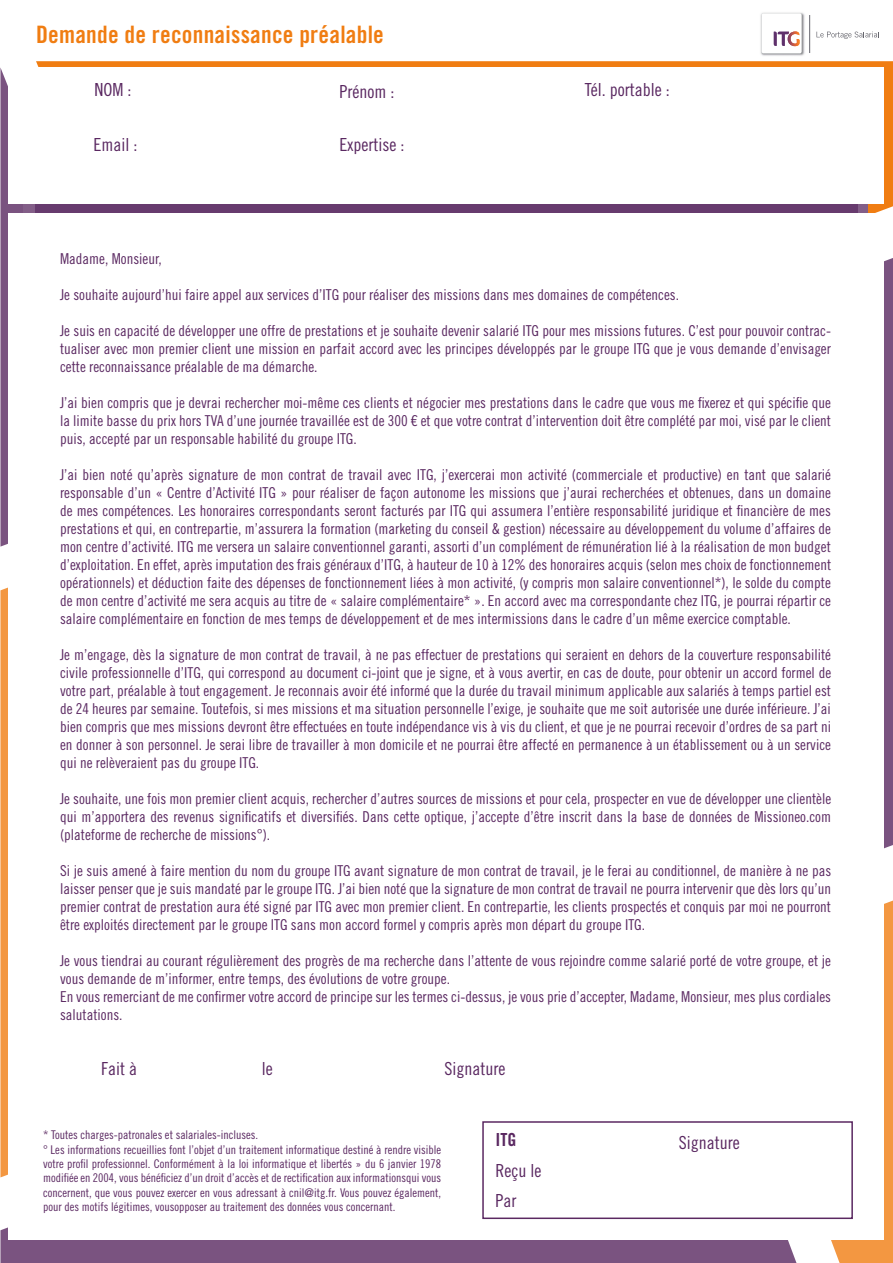
<style>
.page{position:relative;width:893px;height:1263px;background:#fff}
.page>*{position:absolute;margin:0;border:0;box-sizing:border-box;transform-origin:0 0}
.t1{font:24px "Trade Gothic Bold Cond Twenty";letter-spacing:.01em;color:#f07d12}
.t2{font:18px/30.3px "Trade Gothic LT Std Cn 18";color:#5a2861}
.t3{font:18px "Trade Gothic LT Std Bd Cn 20";color:#5a2861}
.t4{font:15px/18px "Trade Gothic LT Std Cn 18";color:#5a2861;text-align:justify}
.t5{font:12px/14.4px "Trade Gothic LT Std Cn 18";color:#5a2861}
</style>
<div class="page">
<svg style="left:36px;top:61px;width:857px;height:152px;background:#b1674d"></svg>
<svg style="left:0;top:67px;width:166px;height:480px;background:#8e6d93"></svg>
<svg style="left:0;top:973px;width:727px;height:290px;background:#895f80"></svg>
<svg style="left:727px;top:900px;width:166px;height:363px;background:#da976a"></svg>
<img style="left:760px;top:12px;width:45px;height:44px">
<div style="left:762px;top:13px;width:40px;height:40px;background:#fff;border-radius:2px"></div>
<hr style="left:809px;top:15px;width:1px;height:38px;background:#66666e">
<img style="left:774px;top:31px;width:4px;height:15px">
<img style="left:778px;top:31px;width:21px;height:15px">
<svg style="left:816px;top:32px;width:63px;height:7px"></svg>
<div style="left:9px;top:68px;width:875px;height:136px;background:#fff"></div>
<div style="left:9px;top:214px;width:875px;height:1026px;background:#fff"></div>
<div style="left:482px;top:1121px;width:371px;height:98px;border:2px solid #5a2861"></div>
<h1 class="t1" style="left:36px;top:20px;width:349px">Demande de reconnaissance préalable</h1>
<p class="t2" style="left:95px;top:74px;width:38px">NOM :</p>
<p class="t2" style="left:339px;top:76px;width:56px">Prénom :</p>
<p class="t2" style="left:94px;top:130px;width:45px">Email :</p>
<p class="t2" style="left:339px;top:130px;width:66px">Expertise :</p>
<p class="t2" style="left:585px;top:74px;width:86px">Tél. portable :</p>
<p class="t4" style="left:60px;top:250px;width:103px">Madame, Monsieur,</p>
<p class="t4" style="left:60px;top:286px;width:620px">Je souhaite aujourd’hui faire appel aux services d’ITG pour réaliser des missions dans mes domaines de compétences.</p>
<p class="t4" style="left:60px;top:322px;width:772px">Je suis en capacité de développer une offre de prestations et je souhaite devenir salarié ITG pour mes missions futures. C’est pour pouvoir contrac&shy;tualiser avec mon premier client une mission en parfait accord avec les principes développés par le groupe ITG que je vous demande d’envisager cette reconnaissance préalable de ma démarche.</p>
<p class="t4" style="left:60px;top:394px;width:772px">J’ai bien compris que je devrai rechercher moi‐même ces clients et négocier mes prestations dans le cadre que vous me fixerez et qui spécifie que la limite basse du prix hors TVA d’une journée travaillée est de 300 € et que votre contrat d’intervention doit être complété par moi, visé par le client puis, accepté par un responsable habilité du groupe ITG.</p>
<p class="t4" style="left:60px;top:466px;width:772px">J’ai bien noté qu’après signature de mon contrat de travail avec ITG, j’exercerai mon activité (commerciale et productive) en tant que salarié responsable d’un « Centre d’Activité ITG » pour réaliser de façon autonome les missions que j’aurai recherchées et obtenues, dans un domaine de mes compétences. Les honoraires correspondants seront facturés par ITG qui assumera l’entière responsabilité juridique et financière de mes prestations et qui, en contrepartie, m’assurera la formation (marketing du conseil &amp; gestion) nécessaire au développement du volume d’affaires de mon centre d’activité. ITG me versera un salaire conventionnel garanti, assorti d’un complément de rémunération lié à la réalisation de mon budget d’exploitation. En effet, après imputation des frais généraux d’ITG, à hauteur de 10 à 12% des honoraires acquis (selon mes choix de fonctionnement opérationnels) et déduction faite des dépenses de fonctionnement liées à mon activité, (y compris mon salaire conventionnel*), le solde du compte de mon centre d’activité me sera acquis au titre de « salaire complémentaire* ». En accord avec ma correspondante chez ITG, je pourrai répartir ce salaire complémentaire en fonction de mes temps de développement et de mes intermissions dans le cadre d’un même exercice comptable.</p>
<p class="t4" style="left:60px;top:646px;width:772px">Je m’engage, dès la signature de mon contrat de travail, à ne pas effectuer de prestations qui seraient en dehors de la couverture responsabilité civile professionnelle d’ITG, qui correspond au document ci‐joint que je signe, et à vous avertir, en cas de doute, pour obtenir un accord formel de votre part, préalable à tout engagement. Je reconnais avoir été informé que la durée du travail minimum applicable aux salariés à temps partiel est de 24 heures par semaine. Toutefois, si mes missions et ma situation personnelle l’exige, je souhaite que me soit autorisée une durée inférieure. J’ai bien compris que mes missions devront être effectuées en toute indépendance vis à vis du client, et que je ne pourrai recevoir d’ordres de sa part ni en donner à son personnel. Je serai libre de travailler à mon domicile et ne pourrai être affecté en permanence à un établissement ou à un service qui ne relèveraient pas du groupe ITG.</p>
<p class="t4" style="left:60px;top:790px;width:773px">Je souhaite, une fois mon premier client acquis, rechercher d’autres sources de missions et pour cela, prospecter en vue de développer une clientèle qui m’apportera des revenus significatifs et diversifiés. Dans cette optique, j’accepte d’être inscrit dans la base de données de Missioneo.com (plateforme de recherche de missions°).</p>
<p class="t4" style="left:60px;top:862px;width:773px">Si je suis amené à faire mention du nom du groupe ITG avant signature de mon contrat de travail, je le ferai au conditionnel, de manière à ne pas laisser penser que je suis mandaté par le groupe ITG. J’ai bien noté que la signature de mon contrat de travail ne pourra intervenir que dès lors qu’un premier contrat de prestation aura été signé par ITG avec mon premier client. En contrepartie, les clients prospectés et conquis par moi ne pourront être exploités directement par le groupe ITG sans mon accord formel y compris après mon départ du groupe ITG.</p>
<p class="t4" style="left:60px;top:952px;width:772px;text-align:left">Je vous tiendrai au courant régulièrement des progrès de ma recherche dans l’attente de vous rejoindre comme salarié porté de votre groupe, et je vous demande de m’informer, entre temps, des évolutions de votre groupe.<br>En vous remerciant de me confirmer votre accord de principe sur les termes ci‐dessus, je vous prie d’accepter, Madame, Monsieur, mes plus cordiales salutations.</p>
<p class="t2" style="left:101px;top:1053px;width:37px">Fait à</p>
<p class="t2" style="left:262px;top:1053px;width:12px">le</p>
<p class="t2" style="left:445px;top:1053px;width:62px">Signature</p>
<p class="t5" style="left:43px;top:1127px;width:400px">* Toutes charges-patronales et salariales-incluses.<br>° Les informations recueillies font l’objet d’un traitement informatique destiné à rendre visible votre profil professionnel. Conformément à la loi informatique et libertés » du 6 janvier 1978 modifiée en 2004, vous bénéficiez d’un droit d’accès et de rectification aux informationsqui vous concernent, que vous pouvez exercer en vous adressant à cnil@itg.fr. Vous pouvez également, pour des motifs légitimes, vousopposer au traitement des données vous concernant.</p>
<p class="t3" style="left:495px;top:1128px;width:23px">ITG</p>
<p class="t2" style="left:495px;top:1155px;width:47px">Reçu le<br>Par</p>
<p class="t2" style="left:679px;top:1127px;width:62px">Signature</p>
</div>
